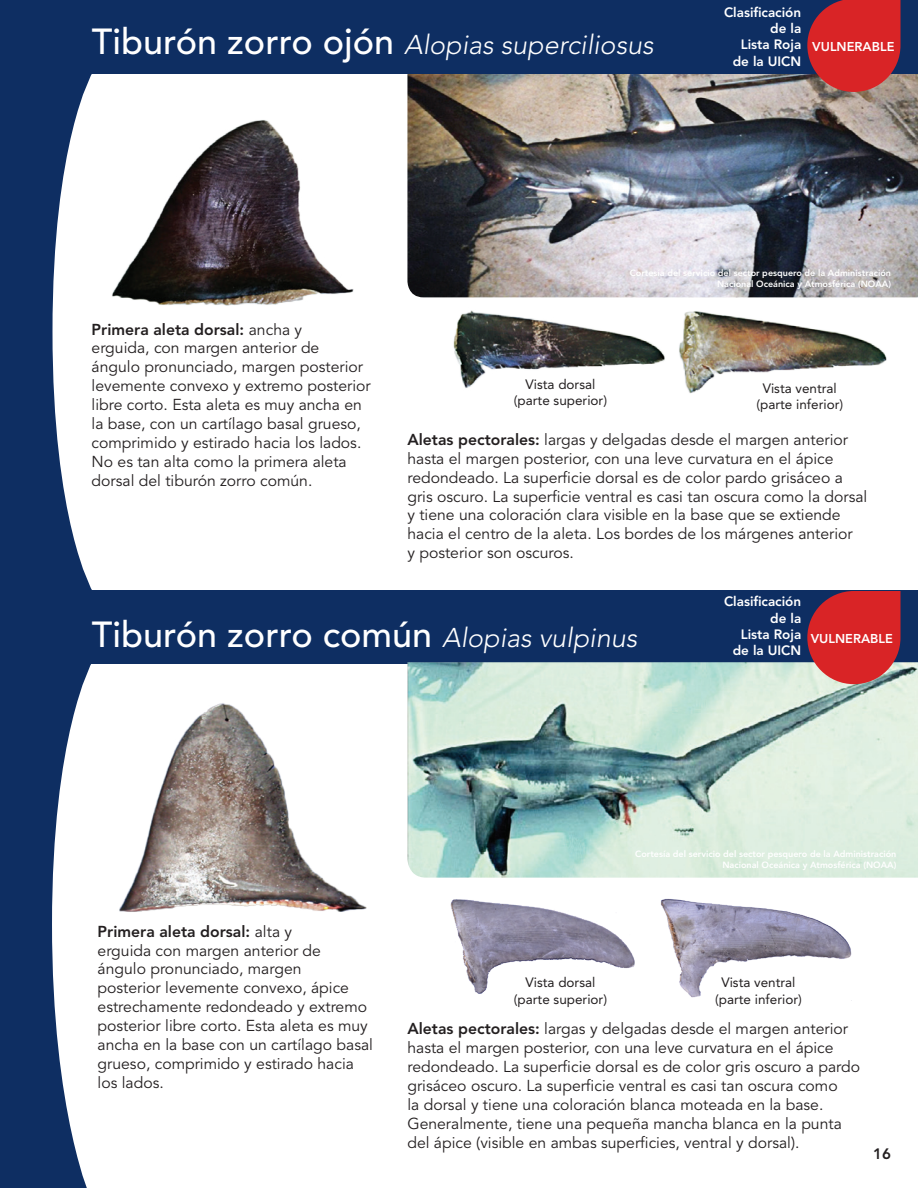
<style>
.page{position:relative;width:918px;height:1188px;background:#fff}
.page>*{position:absolute;margin:0;border:0;box-sizing:border-box;transform-origin:0 0}
.t1{font:500 36px "Avenir LT Std";color:#fff}
.t2{font:italic 300 27px "Avenir LT Std";color:#fff}
.t3{font:15.75px/18.9px "Avenir LT Std";color:#231f20}
.t4{font:800 15px "Avenir LT Std";color:#231f20}
.t5{font:13.5px/16.2px "Avenir LT Std";color:#231f20;text-align:center}
.t6{font:800 13.5px/16.2px "Avenir LT Std";color:#fff;text-align:right}
.t7{font:800 12.75px "Avenir LT Std";color:#fff}
.t8{font:800 9px/10.8px "Avenir LT Std";color:#fff;text-align:right}
.s1{font-weight:500;font-style:normal;font-size:36px}
.s2{font-weight:800}
.s3{font-weight:300;font-style:italic;font-size:27px}
</style>
<div class="page">
<img style="left:407px;top:73px;width:511px;height:224px">
<div style="left:0;top:0;width:918px;height:73px;background:#0e2e62"></div>
<div style="left:0;top:590px;width:918px;height:74px;background:#0e2e62"></div>
<svg style="left:0;top:73px;width:92px;height:517px;fill:#0e2e62"></svg>
<svg style="left:0;top:664px;width:91px;height:524px;fill:#0e2e62"></svg>
<svg style="left:807px;top:0;width:94px;height:92px;background:#c32d31"></svg>
<img style="left:112px;top:120px;width:242px;height:186px">
<img style="left:453px;top:310px;width:212px;height:78px">
<img style="left:679px;top:311px;width:208px;height:82px">
<img style="left:407px;top:662px;width:511px;height:216px">
<svg style="left:807px;top:591px;width:94px;height:93px;background:#c73439"></svg>
<img style="left:119px;top:703px;width:248px;height:209px">
<img style="left:450px;top:899px;width:185px;height:95px">
<img style="left:661px;top:898px;width:191px;height:100px">
<div style="left:711px;top:986px;width:26px;height:20px;background:#fff"></div>
<p class="t2" style="left:92px;top:29px;width:563px"><span class="s1">Tiburón zorro ojón</span> Alopias superciliosus</p>
<p class="t6" style="left:724px;top:4px;width:79px">Clasificación de la<br>Lista Roja de la UICN</p>
<p class="t7" style="left:812px;top:39px;width:84px">VULNERABLE</p>
<p class="t3" style="left:92px;top:320px;width:281px"><span class="s2">Primera aleta dorsal:</span> ancha y<br>erguida, con margen anterior de ángulo pronunciado, margen posterior levemente convexo y extremo posterior libre corto. Esta aleta es muy ancha en la base, con un cartílago basal grueso, comprimido y estirado hacia los lados.<br>No es tan alta como la primera aleta dorsal del tiburón zorro común.</p>
<p class="t8" style="left:630px;top:267px;width:263px">Cortesía del servicio del sector pesquero de la Administración<br>Nacional Oceánica y Atmosférica (NOAA)</p>
<p class="t5" style="left:514px;top:376px;width:95px">Vista dorsal (parte superior)</p>
<p class="t5" style="left:756px;top:380px;width:88px">Vista ventral (parte inferior)</p>
<p class="t3" style="left:407px;top:430px;width:461px"><span class="s2">Aletas pectorales:</span> largas y delgadas desde el margen anterior hasta el margen posterior, con una leve curvatura en el ápice redondeado. La superficie dorsal es de color pardo grisáceo a gris oscuro. La superficie ventral es casi tan oscura como la dorsal y tiene una coloración clara visible en la base que se extiende hacia el centro de la aleta. Los bordes de los márgenes anterior<br>y posterior son oscuros.</p>
<p class="t1" style="left:92px;top:613px;width:547px">Tiburón zorro común <span class="s3">Alopias vulpinus</span></p>
<p class="t6" style="left:724px;top:594px;width:79px">Clasificación de la<br>Lista Roja de la UICN</p>
<p class="t7" style="left:811px;top:631px;width:84px">VULNERABLE</p>
<p class="t3" style="left:98px;top:922px;width:277px"><span class="s2">Primera aleta dorsal:</span> alta y<br>erguida con margen anterior de ángulo pronunciado, margen<br>posterior levemente convexo, ápice estrechamente redondeado y extremo posterior libre corto. Esta aleta es muy ancha en la base con un cartílago basal grueso, comprimido y estirado hacia los lados.</p>
<p class="t8" style="left:635px;top:848px;width:263px">Cortesía del servicio del sector pesquero de la Administración<br>Nacional Oceánica y Atmosférica (NOAA)</p>
<p class="t5" style="left:514px;top:975px;width:95px">Vista dorsal (parte superior)</p>
<p class="t5" style="left:715px;top:975px;width:88px">Vista ventral (parte inferior)</p>
<p class="t3" style="left:407px;top:1020px;width:454px"><span class="s2">Aletas pectorales:</span> largas y delgadas desde el margen anterior hasta el margen posterior, con una leve curvatura en el ápice redondeado. La superficie dorsal es de color gris oscuro a pardo grisáceo oscuro. La superficie ventral es casi tan oscura como<br>la dorsal y tiene una coloración blanca moteada en la base.<br>Generalmente, tiene una pequeña mancha blanca en la punta del ápice (visible en ambas superficies, ventral y dorsal).</p>
<p class="t4" style="left:873px;top:1145px;width:19px">16</p>
</div>
